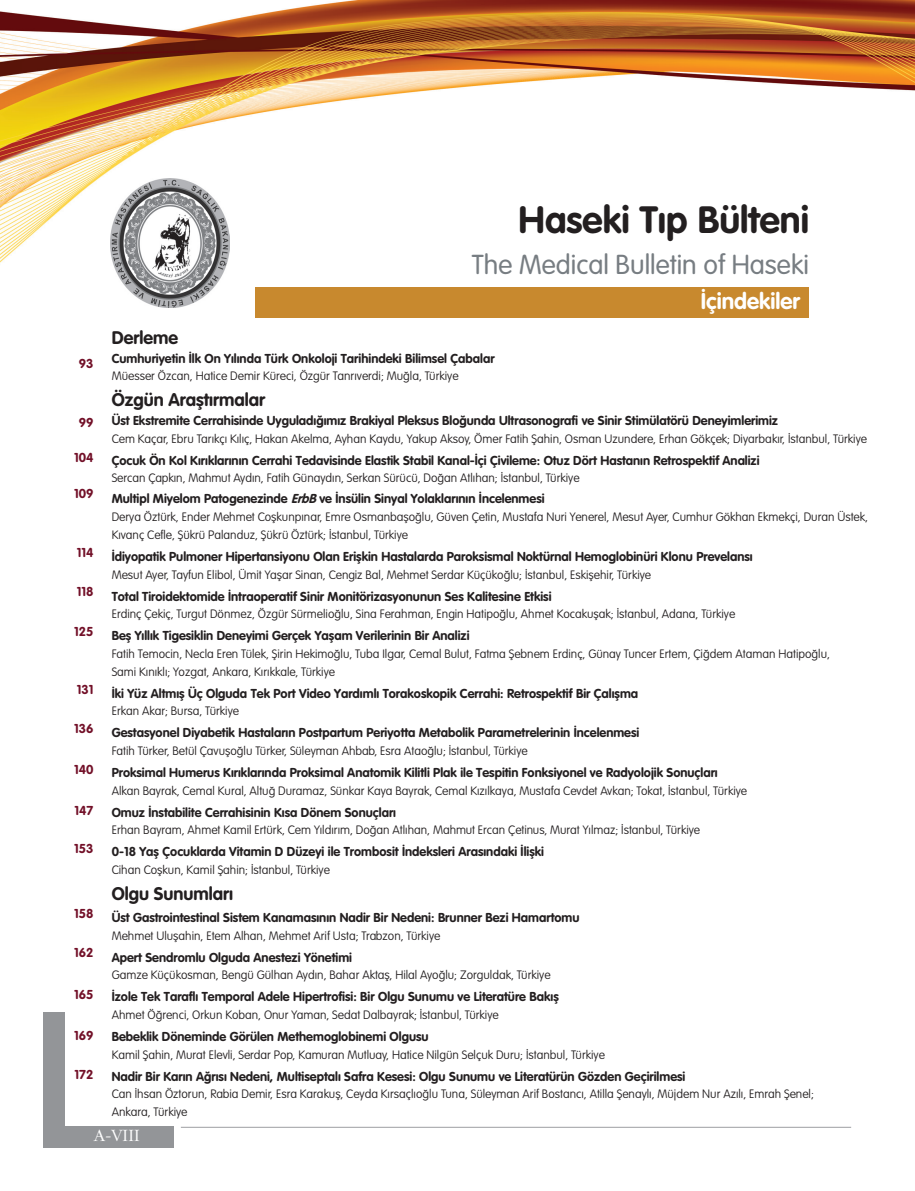
<style>
.page{position:relative;width:915px;height:1191px;background:#fff}
.page>*{position:absolute;margin:0;border:0;box-sizing:border-box;transform-origin:0 0}
.t1{font:37.5px "VAG Rounded Bold Tr";color:#231f20}
.t2{font:27px "VAG Rounded Light Tr";color:#777d82}
.t3{font:22.5px "VAG Rounded Bold Tr";color:#fff}
.t4{font:18px "VAG Rounded Bold Tr";color:#231f20}
.t5{font:18px "Garamond Light Tr";color:#fff}
.t6{font:12.75px "VAG Rounded Bold Tr";color:#231f20}
.t7{font:12.75px "VAG Rounded Bold Tr";color:#721028}
.t8{font:12px/17.7px "VAG Rounded Thin Tr";color:#231f20}
.s1{font-style:italic}
</style>
<div class="page">
<img style="left:0;top:0;width:914px;height:310px">
<img style="left:111px;top:179px;width:118px;height:129px">
<div style="left:256px;top:287px;width:552px;height:31px;background:#c8892e"></div>
<hr style="left:181px;top:1126px;width:669px;height:1px;background:#a8a9ad">
<div style="left:44px;top:1012px;width:21px;height:136px;background:#939598"></div>
<div style="left:59px;top:1126px;width:115px;height:22px;background:#939598"></div>
<h1 class="t1" style="left:518px;top:197px;width:292px">Haseki Tıp Bülteni</h1>
<h2 class="t2" style="left:471px;top:249px;width:338px">The Medical Bulletin of Haseki</h2>
<p class="t7" style="left:79px;top:356px;width:16px">93</p>
<p class="t7" style="left:79px;top:415px;width:16px">99</p>
<p class="t7" style="left:74px;top:450px;width:21px">104</p>
<p class="t7" style="left:74px;top:486px;width:21px">109</p>
<p class="t7" style="left:77px;top:545px;width:18px">114</p>
<p class="t7" style="left:77px;top:584px;width:18px">118</p>
<p class="t7" style="left:74px;top:624px;width:21px">125</p>
<p class="t7" style="left:77px;top:682px;width:18px">131</p>
<p class="t7" style="left:74px;top:720px;width:21px">136</p>
<p class="t7" style="left:74px;top:762px;width:21px">140</p>
<p class="t7" style="left:75px;top:802px;width:20px">147</p>
<p class="t7" style="left:74px;top:840px;width:21px">153</p>
<p class="t7" style="left:74px;top:905px;width:21px">158</p>
<p class="t7" style="left:74px;top:944px;width:21px">162</p>
<p class="t7" style="left:74px;top:986px;width:21px">165</p>
<p class="t7" style="left:74px;top:1027px;width:21px">169</p>
<p class="t7" style="left:75px;top:1066px;width:20px">172</p>
<h3 class="t3" style="left:700px;top:288px;width:101px">İçindekiler</h3>
<h3 class="t4" style="left:112px;top:326px;width:68px">Derleme</h3>
<p class="t6" style="left:112px;top:351px;width:384px">Cumhuriyetin İlk On Yılında Türk Onkoloji Tarihindeki Bilimsel Çabalar</p>
<p class="t8" style="left:112px;top:366px;width:348px">Müesser Özcan, Hatice Demir Küreci, Özgür Tanrıverdi; Muğla, Türkiye</p>
<h3 class="t4" style="left:112px;top:389px;width:155px">Özgün Araştırmalar</h3>
<p class="t6" style="left:112px;top:413px;width:667px">Üst Ekstremite Cerrahisinde Uyguladığımız Brakiyal Pleksus Bloğunda Ultrasonografi ve Sinir Stimülatörü Deneyimlerimiz</p>
<p class="t8" style="left:112px;top:430px;width:756px">Cem Kaçar, Ebru Tarıkçı Kılıç, Hakan Akelma, Ayhan Kaydu, Yakup Aksoy, Ömer Fatih Şahin, Osman Uzundere, Erhan Gökçek; Diyarbakır, İstanbul, Türkiye</p>
<p class="t6" style="left:112px;top:453px;width:649px">Çocuk Ön Kol Kırıklarının Cerrahi Tedavisinde Elastik Stabil Kanal-İçi Çivileme: Otuz Dört Hastanın Retrospektif Analizi</p>
<p class="t8" style="left:112px;top:468px;width:469px">Sercan Çapkın, Mahmut Aydın, Fatih Günaydın, Serkan Sürücü, Doğan Atlıhan; İstanbul, Türkiye</p>
<p class="t6" style="left:112px;top:491px;width:434px">Multipl Miyelom Patogenezinde <span class="s1">ErbB</span>ve İnsülin Sinyal Yolaklarının İncelenmesi</p>
<p class="t8" style="left:112px;top:508px;width:757px">Derya Öztürk, Ender Mehmet Coşkunpınar, Emre Osmanbaşoğlu, Güven Çetin, Mustafa Nuri Yenerel, Mesut Ayer, Cumhur Gökhan Ekmekçi, Duran Üstek,<br>Kıvanç Cefle, Şükrü Palanduz, Şükrü Öztürk; İstanbul, Türkiye</p>
<p class="t6" style="left:112px;top:549px;width:642px">İdiyopatik Pulmoner Hipertansiyonu Olan Erişkin Hastalarda Paroksismal Noktürnal Hemoglobinüri Klonu Prevelansı</p>
<p class="t8" style="left:112px;top:565px;width:540px">Mesut Ayer, Tayfun Elibol, Ümit Yaşar Sinan, Cengiz Bal, Mehmet Serdar Küçükoğlu; İstanbul, Eskişehir, Türkiye</p>
<p class="t6" style="left:112px;top:588px;width:441px">Total Tiroidektomide İntraoperatif Sinir Monitörizasyonunun Ses Kalitesine Etkisi</p>
<p class="t8" style="left:112px;top:605px;width:624px">Erdinç Çekiç, Turgut Dönmez, Özgür Sürmelioğlu, Sina Ferahman, Engin Hatipoğlu, Ahmet Kocakuşak; İstanbul, Adana, Türkiye</p>
<p class="t6" style="left:112px;top:628px;width:359px">Beş Yıllık Tigesiklin Deneyimi Gerçek Yaşam Verilerinin Bir Analizi</p>
<p class="t8" style="left:112px;top:645px;width:719px">Fatih Temocin, Necla Eren Tülek, Şirin Hekimoğlu, Tuba Ilgar, Cemal Bulut, Fatma Şebnem Erdinç, Günay Tuncer Ertem, Çiğdem Ataman Hatipoğlu,<br>Sami Kınıklı; Yozgat, Ankara, Kırıkkale, Türkiye</p>
<p class="t6" style="left:112px;top:685px;width:528px">İki Yüz Altmış Üç Olguda Tek Port Video Yardımlı Torakoskopik Cerrahi: Retrospektif Bir Çalışma</p>
<p class="t8" style="left:112px;top:702px;width:129px">Erkan Akar; Bursa, Türkiye</p>
<p class="t6" style="left:112px;top:725px;width:529px">Gestasyonel Diyabetik Hastaların Postpartum Periyotta Metabolik Parametrelerinin İncelenmesi</p>
<p class="t8" style="left:112px;top:742px;width:417px">Fatih Türker, Betül Çavuşoğlu Türker, Süleyman Ahbab, Esra Ataoğlu; İstanbul, Türkiye</p>
<p class="t6" style="left:112px;top:765px;width:607px">Proksimal Humerus Kırıklarında Proksimal Anatomik Kilitli Plak ile Tespitin Fonksiyonel ve Radyolojik Sonuçları</p>
<p class="t8" style="left:112px;top:781px;width:636px">Alkan Bayrak, Cemal Kural, Altuğ Duramaz, Sünkar Kaya Bayrak, Cemal Kızılkaya, Mustafa Cevdet Avkan; Tokat, İstanbul, Türkiye</p>
<p class="t6" style="left:112px;top:804px;width:286px">Omuz İnstabilite Cerrahisinin Kısa Dönem Sonuçları</p>
<p class="t8" style="left:112px;top:821px;width:589px">Erhan Bayram, Ahmet Kamil Ertürk, Cem Yıldırım, Doğan Atlıhan, Mahmut Ercan Çetinus, Murat Yılmaz; İstanbul, Türkiye</p>
<p class="t6" style="left:112px;top:844px;width:433px">0-18 Yaş Çocuklarda Vitamin D Düzeyi ile Trombosit İndeksleri Arasındaki İlişki</p>
<p class="t8" style="left:112px;top:861px;width:220px">Cihan Coşkun, Kamil Şahin; İstanbul, Türkiye</p>
<h3 class="t4" style="left:112px;top:883px;width:123px">Olgu Sunumları</h3>
<p class="t6" style="left:112px;top:910px;width:469px">Üst Gastrointestinal Sistem Kanamasının Nadir Bir Nedeni: Brunner Bezi Hamartomu</p>
<p class="t8" style="left:112px;top:926px;width:330px">Mehmet Uluşahin, Etem Alhan, Mehmet Arif Usta; Trabzon, Türkiye</p>
<p class="t6" style="left:112px;top:949px;width:242px">Apert Sendromlu Olguda Anestezi Yönetimi</p>
<p class="t8" style="left:112px;top:966px;width:440px">Gamze Küçükosman, Bengü Gülhan Aydın, Bahar Aktaş, Hilal Ayoğlu; Zorguldak, Türkiye</p>
<p class="t6" style="left:112px;top:989px;width:448px">İzole Tek Taraflı Temporal Adele Hipertrofisi: Bir Olgu Sunumu ve Literatüre Bakış</p>
<p class="t8" style="left:112px;top:1006px;width:388px">Ahmet Öğrenci, Orkun Koban, Onur Yaman, Sedat Dalbayrak; İstanbul, Türkiye</p>
<p class="t6" style="left:112px;top:1029px;width:318px">Bebeklik Döneminde Görülen Methemoglobinemi Olgusu</p>
<p class="t8" style="left:112px;top:1045px;width:494px">Kamil Şahin, Murat Elevli, Serdar Pop, Kamuran Mutluay, Hatice Nilgün Selçuk Duru; İstanbul, Türkiye</p>
<p class="t6" style="left:112px;top:1068px;width:575px">Nadir Bir Karın Ağrısı Nedeni, Multiseptalı Safra Kesesi: Olgu Sunumu ve Literatürün Gözden Geçirilmesi</p>
<p class="t8" style="left:112px;top:1085px;width:703px">Can İhsan Öztorun, Rabia Demir, Esra Karakuş, Ceyda Kırsaçlıoğlu Tuna, Süleyman Arif Bostancı, Atilla Şenaylı, Müjdem Nur Azılı, Emrah Şenel;<br>Ankara, Türkiye</p>
<h3 class="t5" style="left:94px;top:1124px;width:48px">A-VIII</h3>
</div>
